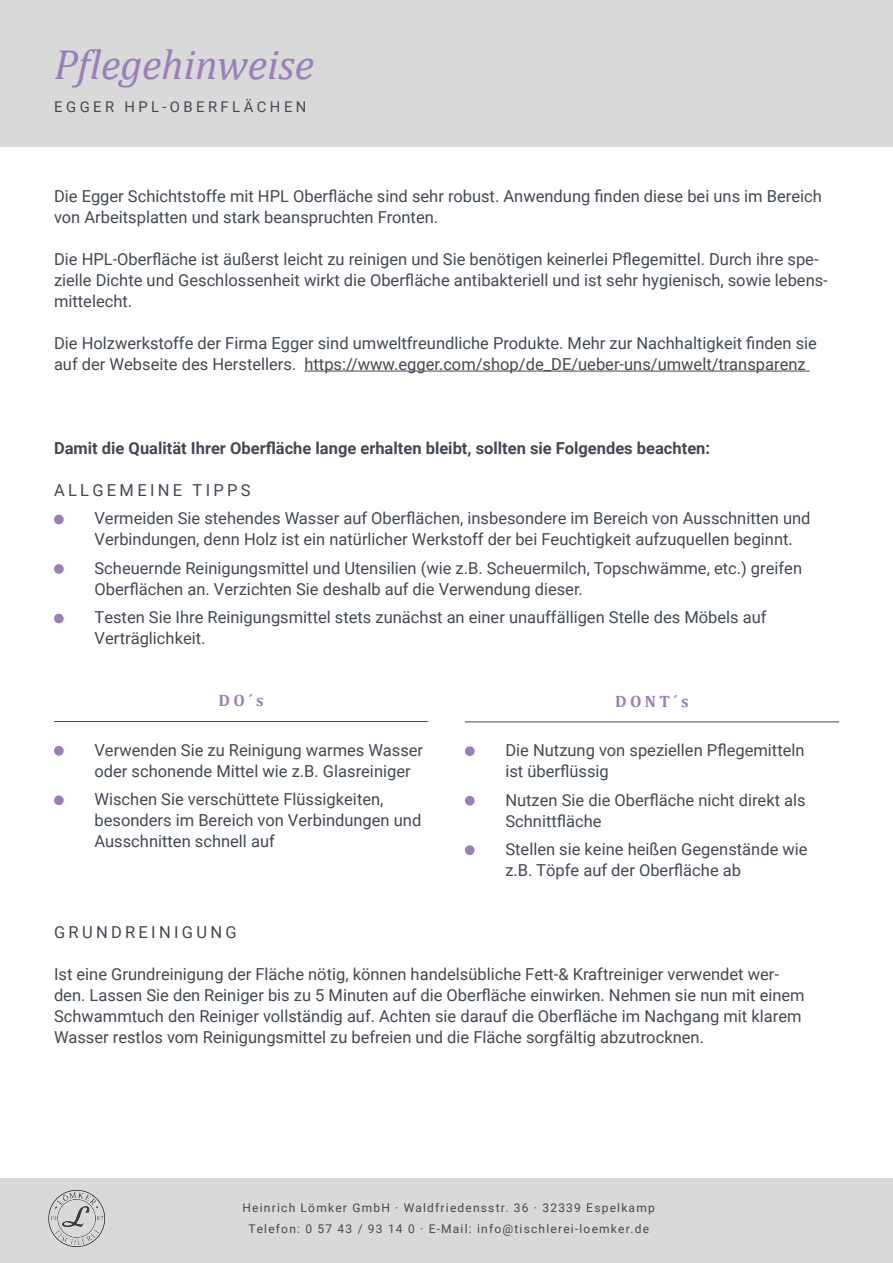
<style>
.page{position:relative;width:893px;height:1263px;background:#fff}
.page>*{position:absolute;margin:0;border:0;box-sizing:border-box;transform-origin:0 0}
.t1{font:italic 42.3px "Cambria";color:#997eb9}
.t2{font:16.5px/21px "Roboto";color:#424953}
.t3{font:700 16.5px "Roboto";color:#424953}
.t4{font:16.5px "Roboto";letter-spacing:.2em;color:#424953}
.t5{font:700 16.5px "Cambria";letter-spacing:.2em;color:#997eb9}
.t6{font:14.85px "Roboto";letter-spacing:.235em;color:#424953}
.t7{font:12px "Roboto";letter-spacing:.1em;color:#424953}
</style>
<div class="page">
<div style="left:0;top:0;width:893px;height:146px;background:#d8d9d8"></div>
<div style="left:0;top:1179px;width:893px;height:84px;background:#d8d9d8"></div>
<hr style="left:304px;top:371px;width:506px;height:1px;background:#424953">
<div style="left:54px;top:515px;width:10px;height:9px;background:#997eb9;border-radius:50%"></div>
<div style="left:54px;top:564px;width:10px;height:10px;background:#997eb9;border-radius:50%"></div>
<div style="left:54px;top:614px;width:10px;height:9px;background:#997eb9;border-radius:50%"></div>
<div style="left:54px;top:746px;width:10px;height:10px;background:#997eb9;border-radius:50%"></div>
<div style="left:54px;top:795px;width:10px;height:10px;background:#997eb9;border-radius:50%"></div>
<div style="left:465px;top:746px;width:10px;height:10px;background:#997eb9;border-radius:50%"></div>
<div style="left:465px;top:796px;width:10px;height:9px;background:#997eb9;border-radius:50%"></div>
<div style="left:465px;top:845px;width:10px;height:10px;background:#997eb9;border-radius:50%"></div>
<hr style="left:54px;top:721px;width:374px;height:1px;background:#424953">
<hr style="left:465px;top:721px;width:374px;height:1px;background:#424953">
<img style="left:48px;top:1190px;width:57px;height:57px">
<p class="t1" style="left:54px;top:35px;width:262px">Pflegehinweise</p>
<p class="t6" style="left:54px;top:97px;width:254px">EGGER HPL-OBERFLÄCHEN</p>
<p class="t2" style="left:54px;top:185px;width:769px">Die Egger Schichtstoffe mit HPL Oberfläche sind sehr robust. Anwendung finden diese bei uns im Bereich von Arbeitsplatten und stark beanspruchten Fronten.</p>
<p class="t2" style="left:54px;top:248px;width:775px">Die HPL-Oberfläche ist äußerst leicht zu reinigen und Sie benötigen keinerlei Pflegemittel. Durch ihre spe&shy;zielle Dichte und Geschlossenheit wirkt die Oberfläche antibakteriell und ist sehr hygienisch, sowie lebens&shy;mittelecht.</p>
<p class="t2" style="left:54px;top:332px;width:764px">Die Holzwerkstoffe der Firma Egger sind umweltfreundliche Produkte. Mehr zur Nachhaltigkeit finden sie auf der Webseite des Herstellers. https://www.egger.com/shop/de_DE/ueber-uns/umwelt/transparenz</p>
<p class="t3" style="left:54px;top:436px;width:658px">Damit die Qualität Ihrer Oberfläche lange erhalten bleibt, sollten sie Folgendes beachten:</p>
<p class="t4" style="left:54px;top:478px;width:198px">ALLGEMEINE TIPPS</p>
<p class="t2" style="left:94px;top:507px;width:718px">Vermeiden Sie stehendes Wasser auf Oberflächen, insbesondere im Bereich von Ausschnitten und</p>
<p class="t2" style="left:95px;top:528px;width:700px">Verbindungen, denn Holz ist ein natürlicher Werkstoff der bei Feuchtigkeit aufzuquellen beginnt.</p>
<p class="t2" style="left:94px;top:557px;width:709px">Scheuernde Reinigungsmittel und Utensilien (wie z.B. Scheuermilch, Topschwämme, etc.) greifen<br>Oberflächen an. Verzichten Sie deshalb auf die Verwendung dieser.</p>
<p class="t2" style="left:94px;top:606px;width:674px">Testen Sie Ihre Reinigungsmittel stets zunächst an einer unauffälligen Stelle des Möbels auf</p>
<p class="t2" style="left:95px;top:627px;width:113px">Verträglichkeit.</p>
<p class="t5" style="left:218px;top:689px;width:47px">DO´s</p>
<p class="t2" style="left:94px;top:739px;width:330px">Verwenden Sie zu Reinigung warmes Wasser oder schonende Mittel wie z.B. Glasreiniger</p>
<p class="t2" style="left:94px;top:788px;width:328px">Wischen Sie verschüttete Flüssigkeiten, besonders im Bereich von Verbindungen und<br>Ausschnitten schnell auf</p>
<p class="t5" style="left:615px;top:689px;width:75px">DONT´s</p>
<p class="t2" style="left:505px;top:739px;width:301px">Die Nutzung von speziellen Pflegemitteln ist überflüssig</p>
<p class="t2" style="left:505px;top:788px;width:302px">Nutzen Sie die Oberfläche nicht direkt als</p>
<p class="t2" style="left:505px;top:809px;width:98px">Schnittfläche</p>
<p class="t2" style="left:505px;top:838px;width:304px">Stellen sie keine heißen Gegenstände wie</p>
<p class="t2" style="left:505px;top:859px;width:237px">z.B. Töpfe auf der Oberfläche ab</p>
<p class="t4" style="left:54px;top:921px;width:184px">GRUNDREINIGUNG</p>
<p class="t2" style="left:54px;top:963px;width:752px">Ist eine Grundreinigung der Fläche nötig, können handelsübliche Fett-&amp; Kraftreiniger verwendet wer&shy;den. Lassen Sie den Reiniger bis zu 5 Minuten auf die Oberfläche einwirken. Nehmen sie nun mit einem Schwammtuch den Reiniger vollständig auf. Achten sie darauf die Oberfläche im Nachgang mit klarem Wasser restlos vom Reinigungsmittel zu befreien und die Fläche sorgfältig abzutrocknen.</p>
<p class="t7" style="left:243px;top:1199px;width:414px">Heinrich Lömker GmbH · Waldfriedensstr. 36 · 32339 Espelkamp</p>
<p class="t7" style="left:248px;top:1220px;width:402px">Telefon: 0 57 43 / 93 14 0 · E-Mail: info@tischlerei-loemker.de</p>
</div>
